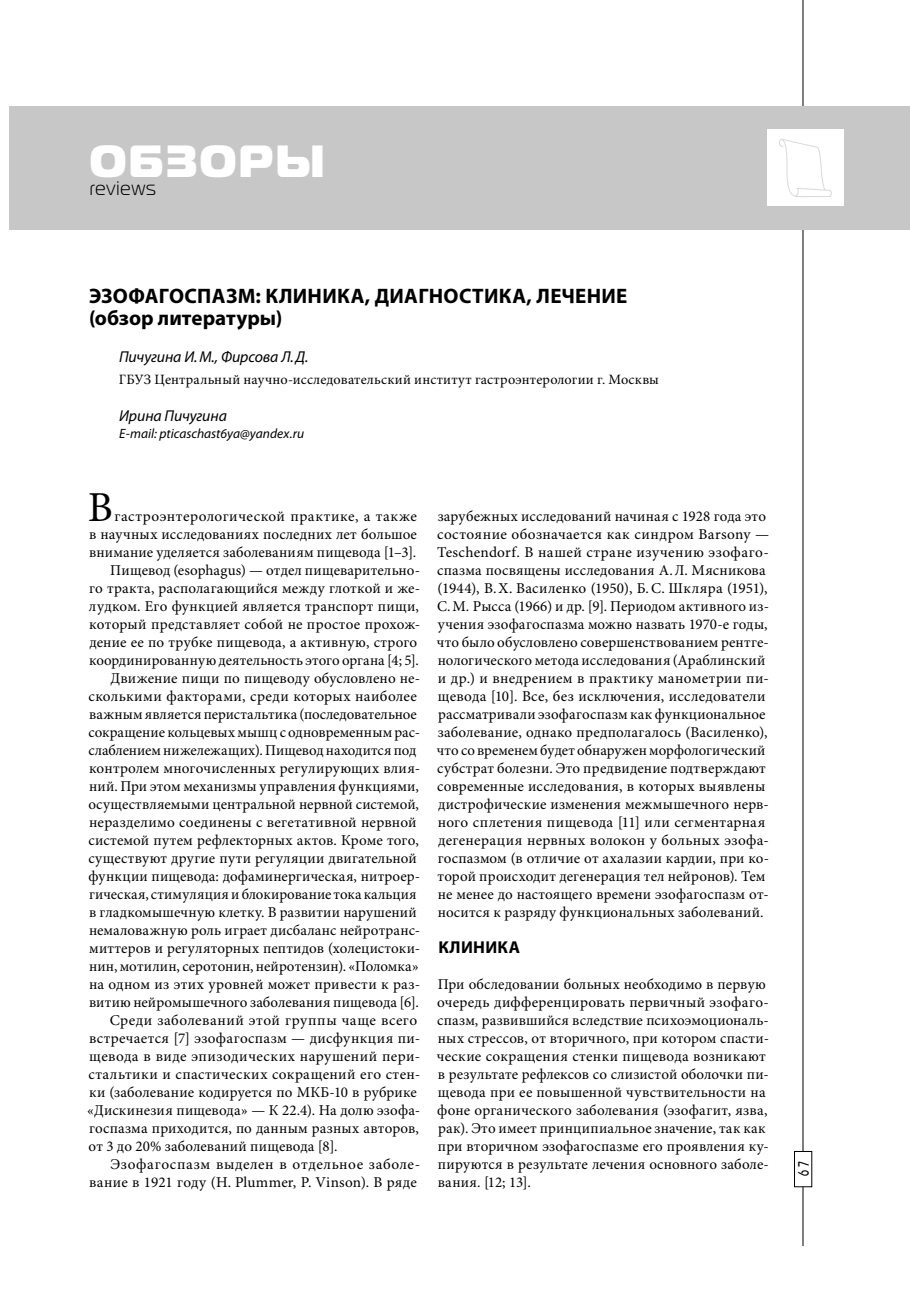
<style>
.page{position:relative;width:910px;height:1297px;background:#fff}
.page>*{position:absolute;margin:0;border:0;box-sizing:border-box;transform-origin:0 0}
.t1{font:45px "Magistral Black C";letter-spacing:.04em;color:#fff}
.t2{font:42.75px "Minion Pro";color:#000}
.t3{font:700 21px/21.8px "Myriad Pro";letter-spacing:.015em;color:#000}
.t4{font:19.5px "Magistral C";letter-spacing:.05em;color:#000}
.t5{font:700 17.25px "Myriad Pro";letter-spacing:.015em;color:#000}
.t6{font:italic 15.75px "Myriad Pro";letter-spacing:-.005em;color:#000}
.t7{font:15px/18px "Minion Pro";letter-spacing:.015em;color:#000}
.t8{font:15px "Minion Pro";letter-spacing:.035em;color:#000}
.t9{font:15px "Minion Pro";letter-spacing:-.005em;color:#000}
.t10{font:15px "Bauhaus Medium C";color:#000;scale:.72 1}
.t11{font:14.25px "Minion Pro";letter-spacing:.02em;color:#000}
.t12{font:italic 13.5px "Myriad Pro";color:#000}
</style>
<div class="page">
<hr style="left:803px;top:0;width:1px;height:1246px;background:#000">
<div style="left:794px;top:1151px;width:18px;height:36px;background:#fff"></div>
<div style="left:794px;top:1151px;width:18px;height:36px;border:1px solid #000"></div>
<div style="left:9px;top:106px;width:901px;height:124px;background:#c7c7c7"></div>
<div style="left:767px;top:130px;width:76px;height:76px;background:#fff"></div>
<svg style="left:779px;top:139px;width:53px;height:58px"></svg>
<h1 class="t1" style="left:89px;top:145px;width:237px">ОБЗОРЫ</h1>
<h3 class="t4" style="left:90px;top:181px;width:68px">reviews</h3>
<h3 class="t3" style="left:89px;top:287px;width:540px">ЭЗОФАГОСПАЗМ: КЛИНИКА, ДИАГНОСТИКА, ЛЕЧЕНИЕ (обзор литературы)</h3>
<p class="t6" style="left:119px;top:351px;width:191px">Пичугина И. М., Фирсова Л. Д.</p>
<p class="t11" style="left:119px;top:373px;width:542px">ГБУЗ Центральный научно-исследовательский институт гастроэнтерологии г. Москвы</p>
<p class="t6" style="left:119px;top:410px;width:109px">Ирина Пичугина</p>
<p class="t12" style="left:119px;top:428px;width:186px">E-mail: pticaschast6ya@yandex.ru</p>
<h2 class="t2" style="left:88px;top:490px;width:27px">В</h2>
<p class="t8" style="left:115px;top:510px;width:304px">гастроэнтерологической практике, а также</p>
<p class="t7" style="left:89px;top:526px;width:329px">в научных исследованиях последних лет большое</p>
<p class="t7" style="left:89px;top:544px;width:329px">внимание уделяется заболеваниям пищевода [1–3].</p>
<p class="t7" style="left:110px;top:562px;width:311px">Пищевод (esophagus) — отдел пищеварительно-</p>
<p class="t7" style="left:89px;top:580px;width:333px">го тракта, располагающийся между глоткой и же-</p>
<p class="t7" style="left:89px;top:598px;width:331px">лудком. Его функцией является транспорт пищи,</p>
<p class="t7" style="left:89px;top:616px;width:332px">который представляет собой не простое прохож-</p>
<p class="t7" style="left:89px;top:634px;width:329px">дение ее по трубке пищевода, а активную, строго</p>
<p class="t7" style="left:89px;top:652px;width:331px">координированную деятельность этого органа [4; 5].</p>
<p class="t7" style="left:110px;top:670px;width:311px">Движение пищи по пищеводу обусловлено не-</p>
<p class="t7" style="left:88px;top:688px;width:330px">сколькими факторами, среди которых наиболее</p>
<p class="t7" style="left:89px;top:706px;width:329px">важным является перистальтика (последовательное</p>
<p class="t9" style="left:88px;top:726px;width:333px">сокращение кольцевых мышц с одновременным рас-</p>
<p class="t9" style="left:88px;top:744px;width:329px">слаблением нижележащих). Пищевод находится под</p>
<p class="t7" style="left:89px;top:760px;width:332px">контролем многочисленных регулирующих влия-</p>
<p class="t7" style="left:89px;top:778px;width:331px">ний. При этом механизмы управления функциями,</p>
<p class="t7" style="left:88px;top:796px;width:332px">осуществляемыми центральной нервной системой,</p>
<p class="t7" style="left:89px;top:814px;width:329px">неразделимо соединены с вегетативной нервной</p>
<p class="t7" style="left:88px;top:832px;width:332px">системой путем рефлекторных актов. Кроме того,</p>
<p class="t7" style="left:88px;top:850px;width:330px">существуют другие пути регуляции двигательной</p>
<p class="t7" style="left:89px;top:868px;width:333px">функции пищевода: дофаминергическая, нитроер-</p>
<p class="t7" style="left:89px;top:886px;width:329px">гическая, стимуляция и блокирование тока кальция</p>
<p class="t7" style="left:89px;top:904px;width:329px">в гладкомышечную клетку. В развитии нарушений</p>
<p class="t7" style="left:89px;top:922px;width:333px">немаловажную роль играет дисбаланс нейротранс-</p>
<p class="t7" style="left:89px;top:940px;width:332px">миттеров и регуляторных пептидов (холецистоки-</p>
<p class="t7" style="left:89px;top:958px;width:331px">нин, мотилин, серотонин, нейротензин). «Поломка»</p>
<p class="t7" style="left:89px;top:976px;width:333px">на одном из этих уровней может привести к раз-</p>
<p class="t7" style="left:89px;top:994px;width:331px">витию нейромышечного заболевания пищевода [6].</p>
<p class="t8" style="left:110px;top:1014px;width:309px">Среди заболеваний этой группы чаще всего</p>
<p class="t7" style="left:89px;top:1030px;width:333px">встречается [7] эзофагоспазм — дисфункция пи-</p>
<p class="t7" style="left:89px;top:1048px;width:332px">щевода в виде эпизодических нарушений пери-</p>
<p class="t7" style="left:88px;top:1066px;width:333px">стальтики и спастических сокращений его стен-</p>
<p class="t7" style="left:89px;top:1084px;width:329px">ки (заболевание кодируется по МКБ-10 в рубрике</p>
<p class="t7" style="left:87px;top:1102px;width:334px">«Дискинезия пищевода» — К 22.4). На долю эзофа-</p>
<p class="t7" style="left:89px;top:1120px;width:331px">госпазма приходится, по данным разных авторов,</p>
<p class="t7" style="left:88px;top:1138px;width:251px">от 3 до 20% заболеваний пищевода [8].</p>
<p class="t8" style="left:110px;top:1158px;width:311px">Эзофагоспазм выделен в отдельное заболе-</p>
<p class="t7" style="left:89px;top:1174px;width:329px">вание в 1921 году (H. Plummer, P. Vinson). В ряде</p>
<p class="t7" style="left:437px;top:508px;width:334px">зарубежных исследований начиная с 1928 года это состояние обозначается как синдром Barsony — Teschendorf. В нашей стране изучению эзофаго&shy;спазма посвящены исследования А. Л. Мясникова (1944), В. Х. Василенко (1950), Б. С. Шкляра (1951), С. М. Рысса (1966) и др. [9]. Периодом активного из&shy;учения эзофагоспазма можно назвать 1970-е годы, что было обусловлено совершенствованием рентге&shy;нологического метода исследования (Араблинский и др.) и внедрением в практику манометрии пи&shy;щевода [10]. Все, без исключения, исследователи рассматривали эзофагоспазм как функциональное заболевание, однако предполагалось (Василенко), что со временем будет обнаружен морфологический субстрат болезни. Это предвидение подтверждают современные исследования, в которых выявлены дистрофические изменения межмышечного нерв&shy;ного сплетения пищевода [11] или сегментарная дегенерация нервных волокон у больных эзофа&shy;госпазмом (в отличие от ахалазии кардии, при ко&shy;торой происходит дегенерация тел нейронов). Тем не менее до настоящего времени эзофагоспазм от&shy;носится к разряду функциональных заболеваний.</p>
<p class="t5" style="left:438px;top:941px;width:83px">КЛИНИКА</p>
<p class="t7" style="left:437px;top:976px;width:334px">При обследовании больных необходимо в первую очередь дифференцировать первичный эзофаго&shy;спазм, развившийся вследствие психоэмоциональ&shy;ных стрессов, от вторичного, при котором спасти&shy;ческие сокращения стенки пищевода возникают в результате рефлексов со слизистой оболочки пи&shy;щевода при ее повышенной чувствительности на фоне органического заболевания (эзофагит, язва, рак). Это имеет принципиальное значение, так как при вторичном эзофагоспазме его проявления ку&shy;пируются в результате лечения основного заболе&shy;вания. [12; 13].</p>
<p class="t10" style="left:798px;top:1176px;width:22px;rotate:-90deg">67</p>
</div>
